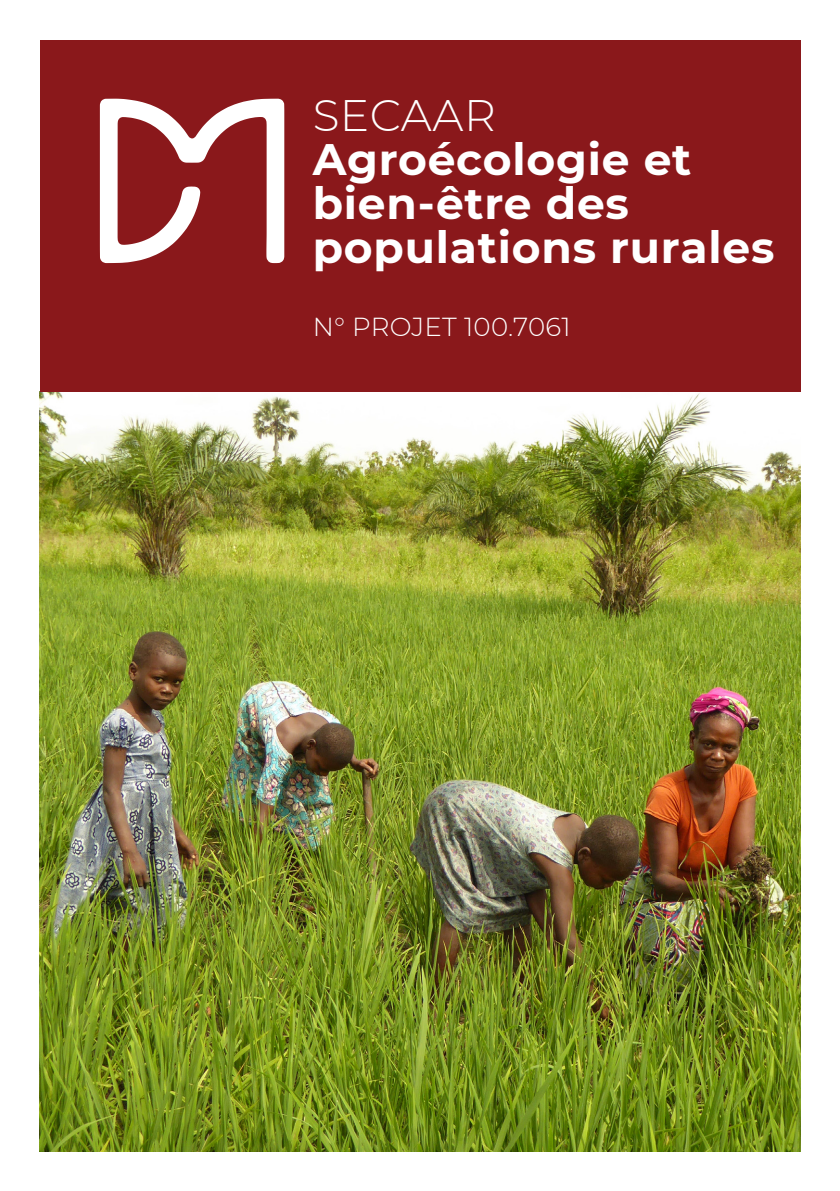
<style>
.page{position:relative;width:840px;height:1191px;background:#fff}
.page>*{position:absolute;margin:0;border:0;box-sizing:border-box;transform-origin:0 0}
.t1{font:700 44px/44px "Montserrat";letter-spacing:.02em;color:#fff}
.t2{font:300 44px "Montserrat";letter-spacing:.01em;color:#fff}
.t3{font:300 26px "Montserrat";letter-spacing:.01em;color:#fff}
</style>
<div class="page">
<img style="left:40px;top:391px;width:759px;height:760px">
<div style="left:40px;top:40px;width:759px;height:351px;background:#8a181b"></div>
<svg style="left:100px;top:99px;width:184px;height:164px"></svg>
<p class="t2" style="left:312px;top:86px;width:184px">SECAAR</p>
<p class="t1" style="left:312px;top:135px;width:380px">Agroécologie et bien-être des</p>
<p class="t1" style="left:312px;top:223px;width:463px">populations rurales</p>
<p class="t3" style="left:312px;top:309px;width:259px">N° PROJET 100.7061</p>
</div>
